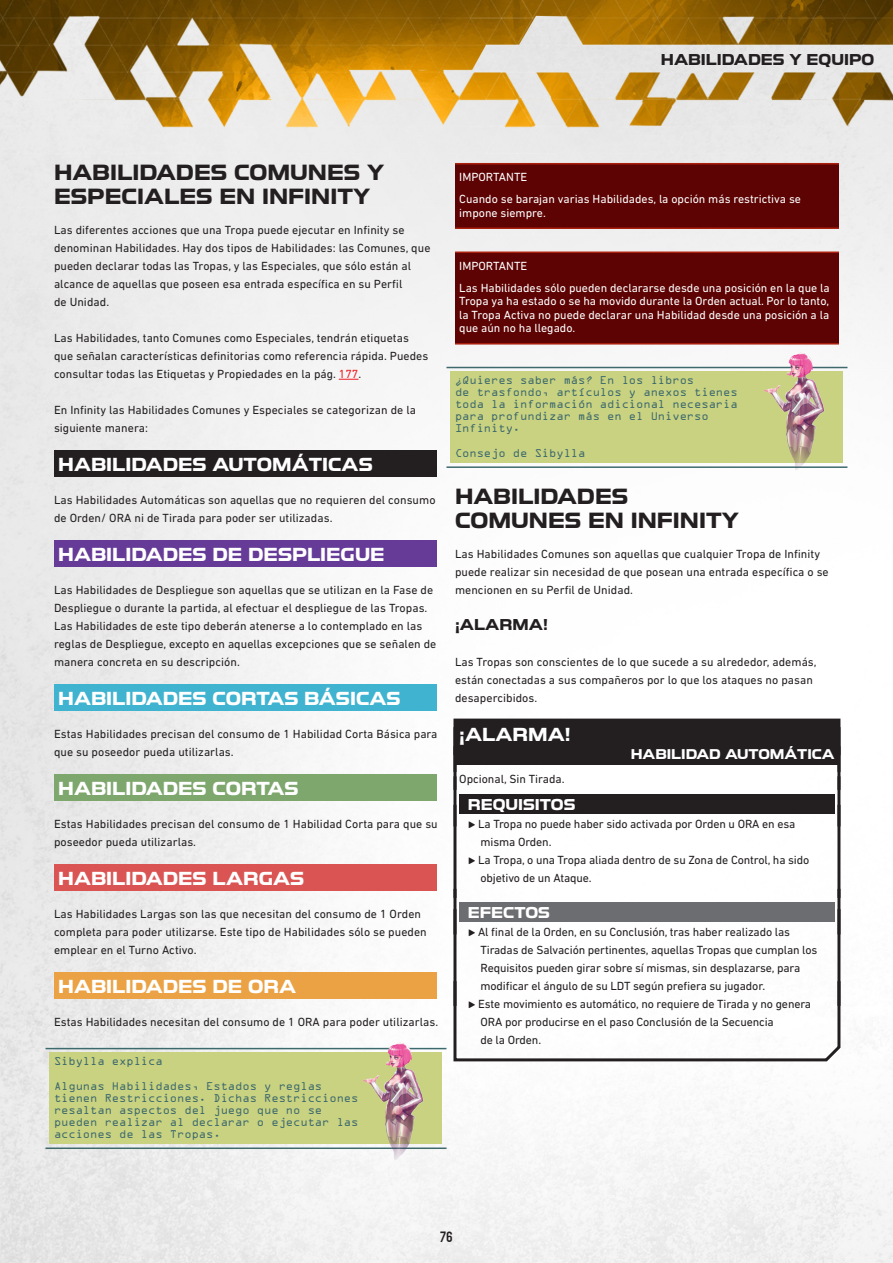
<style>
.page{position:relative;width:893px;height:1263px;background:#fff}
.page>*{position:absolute;margin:0;border:0;box-sizing:border-box;transform-origin:0 0}
.Ladillo_1{font:700 21px/24px "Toxigenesis Rg";color:#231f20}
.NOMBRE{font:700 18px "Toxigenesis Rg";color:#fff}
.Ladillo_2{font:700 15px "Toxigenesis Rg";color:#231f20}
.REQUISITOS{font:700 15px "Toxigenesis Rg";color:#fff}
.EFECTOS{font:700 15px "Toxigenesis Rg";color:#fff}
.t1{font:15px "Tactico";color:#231f20}
.Tipo{font:700 13.5px "Toxigenesis Rg";color:#fff}
.Texto_Principal{font:12px/18px "DIN Next LT Pro";letter-spacing:.005em;color:#231f20}
.Ordenador-Sibylla{font:12px/12px "OCRA Extended";color:#3e6a6e}
.Texto_Importante-Recuerda{font:12px/13.5px "DIN Next LT Pro";color:#fff}
.Características{font:12px "DIN Next LT Pro";color:#231f20}
.s1{color:#ee1d23}
.s2{font-family:"Aglet Slab"}
</style>
<div class="page">
<img style="left:0;top:0;width:893px;height:1263px">
<svg style="left:339px;top:379px;width:19px;height:1px"></svg>
<div style="left:55px;top:450px;width:382px;height:27px;background:#231f20"></div>
<div style="left:55px;top:540px;width:382px;height:27px;background:#653b97"></div>
<div style="left:55px;top:684px;width:382px;height:27px;background:#3fb3cf"></div>
<div style="left:55px;top:774px;width:382px;height:27px;background:#7da76d"></div>
<div style="left:55px;top:864px;width:382px;height:27px;background:#da5453"></div>
<div style="left:55px;top:972px;width:382px;height:27px;background:#eba244"></div>
<div style="left:50px;top:1053px;width:392px;height:91px;background:#c9d280"></div>
<hr style="left:45px;top:1147px;width:401px;height:2px;background:#3e6a6e">
<hr style="left:45px;top:1048px;width:401px;height:1px;background:#3e6a6e">
<img style="left:362px;top:1041px;width:76px;height:124px">
<div style="left:455px;top:164px;width:384px;height:64px;background:#5d0303"></div>
<hr style="left:455px;top:227px;width:384px;height:2px;background:#ab200e">
<hr style="left:455px;top:163px;width:384px;height:1px;background:#ab200e">
<div style="left:455px;top:252px;width:384px;height:92px;background:#5d0303"></div>
<hr style="left:455px;top:343px;width:384px;height:2px;background:#ab200e">
<hr style="left:455px;top:251px;width:384px;height:2px;background:#ab200e">
<div style="left:451px;top:372px;width:392px;height:91px;background:#c9d280"></div>
<hr style="left:446px;top:466px;width:401px;height:2px;background:#3e6a6e">
<hr style="left:446px;top:367px;width:401px;height:1px;background:#3e6a6e">
<div style="left:456px;top:720px;width:382px;height:27px;background:#231f20"></div>
<div style="left:453px;top:719px;width:387px;height:38px;border:3px solid #231f20"></div>
<div style="left:456px;top:737px;width:382px;height:28px;background:#231f20"></div>
<hr style="left:453px;top:727px;width:3px;height:45px;background:#231f20">
<hr style="left:837px;top:727px;width:3px;height:45px;background:#231f20">
<hr style="left:453px;top:746px;width:3px;height:44px;background:#231f20">
<hr style="left:837px;top:746px;width:3px;height:44px;background:#231f20">
<img style="left:763px;top:351px;width:76px;height:125px">
<div style="left:459px;top:794px;width:376px;height:20px;background:#231f20"></div>
<hr style="left:453px;top:776px;width:3px;height:50px;background:#231f20">
<hr style="left:837px;top:776px;width:3px;height:50px;background:#231f20">
<hr style="left:453px;top:805px;width:3px;height:93px;background:#231f20">
<hr style="left:837px;top:805px;width:3px;height:93px;background:#231f20">
<div style="left:459px;top:902px;width:376px;height:20px;background:#6c6d70"></div>
<hr style="left:453px;top:889px;width:3px;height:45px;background:#231f20">
<hr style="left:837px;top:889px;width:3px;height:45px;background:#231f20">
<hr style="left:453px;top:909px;width:3px;height:97px;background:#231f20">
<hr style="left:837px;top:909px;width:3px;height:97px;background:#231f20">
<svg style="left:452px;top:978px;width:390px;height:85px"></svg>
<p class="Ladillo_2" style="left:661px;top:48px;width:215px">HABILIDADES Y EQUIPO</p>
<p class="Ladillo_1" style="left:54px;top:159px;width:332px">HABILIDADES COMUNES Y<br>ESPECIALES EN INFINITY</p>
<p class="Texto_Principal" style="left:54px;top:221px;width:378px">Las diferentes acciones que una Tropa puede ejecutar en Infinity se denominan Habilidades. Hay dos tipos de Habilidades: las Comunes, que pueden declarar todas las Tropas, y las Especiales, que sólo están al alcance de aquellas que poseen esa entrada específica en su Perfil<br>de Unidad.</p>
<p class="Texto_Principal" style="left:54px;top:329px;width:376px">Las Habilidades, tanto Comunes como Especiales, tendrán etiquetas que señalan características definitorias como referencia rápida. Puedes consultar todas las Etiquetas y Propiedades en la pág. <span class="s1">177</span>.</p>
<p class="Texto_Principal" style="left:54px;top:401px;width:364px">En Infinity las Habilidades Comunes y Especiales se categorizan de la siguiente manera:</p>
<p class="NOMBRE" style="left:58px;top:450px;width:316px">HABILIDADES AUTOMÁTICAS</p>
<p class="Texto_Principal" style="left:54px;top:491px;width:383px">Las Habilidades Automáticas son aquellas que no requieren del consumo de Orden/ ORA ni de Tirada para poder ser utilizadas.</p>
<p class="NOMBRE" style="left:58px;top:540px;width:328px">HABILIDADES DE DESPLIEGUE</p>
<p class="Texto_Principal" style="left:54px;top:581px;width:384px">Las Habilidades de Despliegue son aquellas que se utilizan en la Fase de Despliegue o durante la partida, al efectuar el despliegue de las Tropas.<br>Las Habilidades de este tipo deberán atenerse a lo contemplado en las reglas de Despliegue, excepto en aquellas excepciones que se señalen de manera concreta en su descripción.</p>
<p class="NOMBRE" style="left:58px;top:684px;width:344px">HABILIDADES CORTAS BÁSICAS</p>
<p class="Texto_Principal" style="left:54px;top:725px;width:385px">Estas Habilidades precisan del consumo de 1 Habilidad Corta Básica para que su poseedor pueda utilizarlas.</p>
<p class="NOMBRE" style="left:58px;top:774px;width:242px">HABILIDADES CORTAS</p>
<p class="Texto_Principal" style="left:54px;top:815px;width:385px">Estas Habilidades precisan del consumo de 1 Habilidad Corta para que su poseedor pueda utilizarlas.</p>
<p class="NOMBRE" style="left:58px;top:864px;width:247px">HABILIDADES LARGAS</p>
<p class="Texto_Principal" style="left:54px;top:905px;width:374px">Las Habilidades Largas son las que necesitan del consumo de 1 Orden completa para poder utilizarse. Este tipo de Habilidades sólo se pueden emplear en el Turno Activo.</p>
<p class="NOMBRE" style="left:58px;top:972px;width:239px">HABILIDADES DE ORA</p>
<p class="Texto_Principal" style="left:54px;top:1013px;width:386px">Estas Habilidades necesitan del consumo de 1 ORA para poder utilizarlas.</p>
<p class="Ordenador-Sibylla" style="left:54px;top:1055px;width:110px">Sibylla explica</p>
<p class="Ordenador-Sibylla" style="left:54px;top:1079px;width:306px">Algunas Habilidades, Estados y reglas tienen Restricciones. Dichas Restricciones resaltan aspectos del juego que no se pueden realizar al declarar o ejecutar las acciones de las Tropas.</p>
<p class="Texto_Importante-Recuerda" style="left:459px;top:170px;width:69px">IMPORTANTE</p>
<p class="Texto_Importante-Recuerda" style="left:459px;top:192px;width:343px">Cuando se barajan varias Habilidades, la opción más restrictiva se impone siempre.</p>
<p class="Texto_Importante-Recuerda" style="left:459px;top:259px;width:69px">IMPORTANTE</p>
<p class="Texto_Importante-Recuerda" style="left:459px;top:281px;width:372px;text-align:justify">Las Habilidades sólo pueden declararse desde una posición en la que la Tropa ya ha estado o se ha movido durante la Orden actual. Por lo tanto, la Tropa Activa no puede declarar una Habilidad desde una posición a la que aún no ha llegado.</p>
<p class="Ordenador-Sibylla" style="left:455px;top:374px;width:284px">¿Quieres saber más? En los libros<br>de trasfondo, artículos y anexos tienes toda la información adicional necesaria para profundizar más en el Universo<br>Infinity.</p>
<p class="Ordenador-Sibylla" style="left:455px;top:446px;width:132px">Consejo de Sibylla</p>
<p class="Ladillo_1" style="left:455px;top:483px;width:286px">HABILIDADES<br>COMUNES EN INFINITY</p>
<p class="Texto_Principal" style="left:455px;top:545px;width:375px">Las Habilidades Comunes son aquellas que cualquier Tropa de Infinity puede realizar sin necesidad de que posean una entrada específica o se mencionen en su Perfil de Unidad.</p>
<p class="Ladillo_2" style="left:455px;top:613px;width:94px">¡ALARMA!</p>
<p class="Texto_Principal" style="left:455px;top:653px;width:363px">Las Tropas son conscientes de lo que sucede a su alrededor, además, están conectadas a sus compañeros por lo que los ataques no pasan desapercibidos.</p>
<p class="NOMBRE" style="left:459px;top:720px;width:113px">¡ALARMA!</p>
<p class="Tipo" style="left:631px;top:744px;width:205px">HABILIDAD AUTOMÁTICA</p>
<p class="Características" style="left:459px;top:772px;width:107px">Opcional, Sin Tirada.</p>
<p class="REQUISITOS" style="left:468px;top:793px;width:109px">REQUISITOS</p>
<p class="Texto_Principal" style="left:480px;top:815px;width:316px;text-indent:-13px"><span class="s2">►</span> La Tropa no puede haber sido activada por Orden u ORA en esa misma Orden.</p>
<p class="Texto_Principal" style="left:480px;top:851px;width:330px;text-indent:-13px"><span class="s2">►</span> La Tropa, o una Tropa aliada dentro de su Zona de Control, ha sido objetivo de un Ataque.</p>
<p class="EFECTOS" style="left:468px;top:901px;width:84px">EFECTOS</p>
<p class="Texto_Principal" style="left:480px;top:923px;width:338px;text-indent:-13px"><span class="s2">►</span> Al final de la Orden, en su Conclusión, tras haber realizado las Tiradas de Salvación pertinentes, aquellas Tropas que cumplan los Requisitos pueden girar sobre sí mismas, sin desplazarse, para modificar el ángulo de su LDT según prefiera su jugador.</p>
<p class="Texto_Principal" style="left:480px;top:995px;width:332px;text-indent:-13px"><span class="s2">►</span> Este movimiento es automático, no requiere de Tirada y no genera<br>ORA por producirse en el paso Conclusión de la Secuencia<br>de la Orden.</p>
<p class="t1" style="left:440px;top:1228px;width:14px">76</p>
</div>
